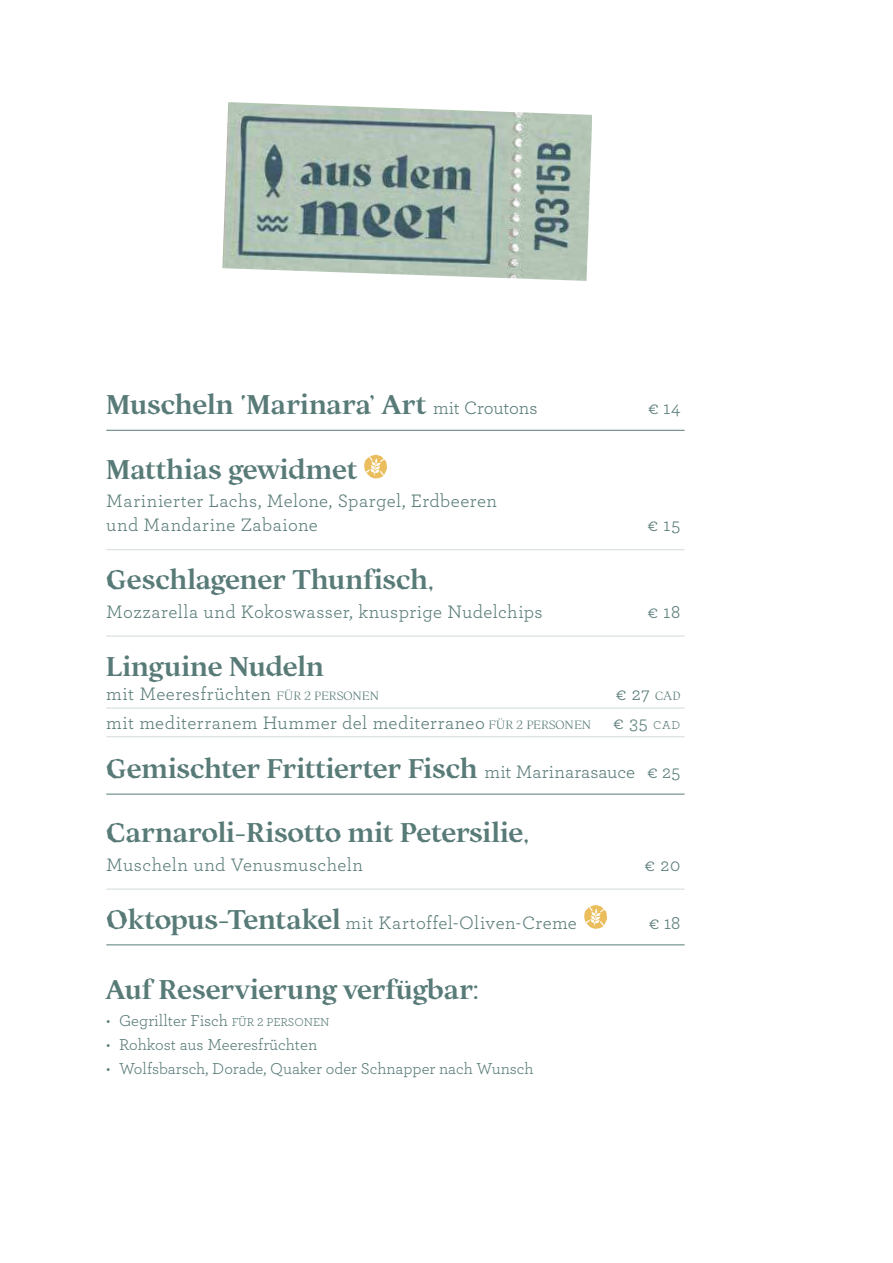
<style>
.page{position:relative;width:893px;height:1263px;background:#fff}
.page>*{position:absolute;margin:0;border:0;box-sizing:border-box;transform-origin:0 0}
.t1{font:700 27px "Ortica";letter-spacing:-.005em;color:#587b78}
.t2{font:18.9px/24.3px "Archer";letter-spacing:.02em;color:#587b78}
.t3{font:16.5px "Archer";color:#587b78}
.s1{font-family:"Archer";font-weight:400;font-size:18.9px}
.s2{font-family:"Ortica";font-weight:300;font-size:12px}
.s3{font-size:12px}
.s4{font-family:"Ortica";font-weight:700;font-size:27px}
</style>
<div class="page">
<hr style="left:106px;top:430px;width:579px;height:1px;background:#587b78">
<hr style="left:106px;top:549px;width:579px;height:1px;background:#dee4e4">
<hr style="left:106px;top:635px;width:579px;height:2px;background:#dee4e4">
<hr style="left:106px;top:707px;width:579px;height:2px;background:#dee4e4">
<hr style="left:106px;top:736px;width:579px;height:1px;background:#dee4e4">
<hr style="left:106px;top:794px;width:579px;height:1px;background:#587b78">
<hr style="left:106px;top:888px;width:579px;height:2px;background:#dee4e4">
<hr style="left:106px;top:945px;width:579px;height:1px;background:#587b78">
<svg style="left:364px;top:455px;width:23px;height:24px"></svg>
<svg style="left:584px;top:905px;width:23px;height:24px"></svg>
<img style="left:222px;top:102px;width:370px;height:179px">
<h1 class="t1" style="left:106px;top:388px;width:433px">Muscheln ‘Marinara’ Art <span class="s1">mit Croutons</span></h1>
<p class="t2" style="left:648px;top:395px;width:34px">€ 14</p>
<h1 class="t1" style="left:106px;top:453px;width:253px">Matthias gewidmet</h1>
<p class="t2" style="left:106px;top:488px;width:392px">Marinierter Lachs, Melone, Spargel, Erdbeeren und Mandarine Zabaione</p>
<p class="t2" style="left:647px;top:512px;width:35px">€ 15</p>
<h1 class="t1" style="left:106px;top:563px;width:329px">Geschlagener Thunfisch,</h1>
<p class="t2" style="left:106px;top:598px;width:438px">Mozzarella und Kokoswasser, knusprige Nudelchips</p>
<p class="t2" style="left:647px;top:598px;width:35px">€ 18</p>
<h1 class="t1" style="left:106px;top:650px;width:219px">Linguine Nudeln</h1>
<p class="t2" style="left:106px;top:681px;width:274px">mit Meeresfrüchten <span class="s2">FÜR 2 PERSONEN</span></p>
<p class="t2" style="left:106px;top:679px;width:576px;line-height:28.5px;text-align:right">€ 27 <span class="s2">CAD<br></span>mit mediterranem Hummer del mediterraneo <span class="s2">FÜR 2 PERSONEN</span> € 35 <span class="s3">CAD</span></p>
<h1 class="t1" style="left:106px;top:752px;width:576px">Gemischter Frittierter Fisch <span class="s1">mit Marinarasauce € 25</span></h1>
<h1 class="t1" style="left:106px;top:816px;width:424px">Carnaroli-Risotto mit Petersilie,</h1>
<p class="t2" style="left:106px;top:851px;width:258px">Muscheln und Venusmuscheln</p>
<p class="t2" style="left:644px;top:851px;width:37px">€ 20</p>
<p class="t2" style="left:106px;top:909px;width:472px"><span class="s4">Oktopus-Tentakel</span> mit Kartoffel-Oliven-Creme</p>
<p class="t2" style="left:649px;top:909px;width:33px">€ 18</p>
<h1 class="t1" style="left:106px;top:973px;width:374px">Auf Reservierung verfügbar:</h1>
<p class="t3" style="left:106px;top:1009px;width:225px">• Gegrillter Fisch <span class="s3">FÜR 2 PERSONEN</span></p>
<p class="t3" style="left:106px;top:1033px;width:212px">• Rohkost aus Meeresfrüchten</p>
<p class="t3" style="left:106px;top:1057px;width:429px">• Wolfsbarsch, Dorade, Quaker oder Schnapper nach Wunsch</p>
</div>
